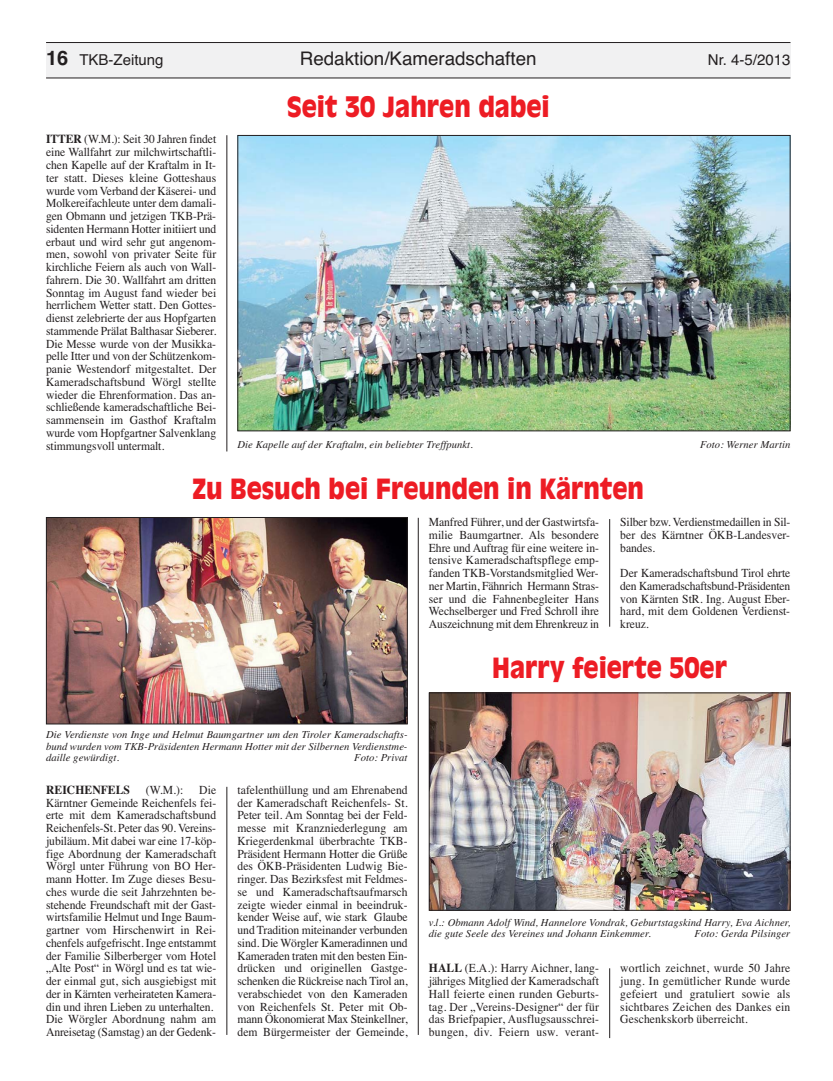
<style>
.page{position:relative;width:833px;height:1081px;background:#fff}
.page>*{position:absolute;margin:0;border:0;box-sizing:border-box;transform-origin:0 0}
.t1{font:900 27.5px "Antique Olive";color:#ed1c24;scale:.9 1}
.t2{font:18.75px "Helvetica";color:#231f20}
.t3{font:15px "Helvetica";color:#231f20}
.t4{font:12.25px/12.8px "Times";letter-spacing:-.005em;color:#231f20;text-align:justify;scale:.95 1}
.t5{font:700 12.25px "Times";letter-spacing:.005em;color:#231f20;scale:.95 1}
.t6{font:italic 10.62px/11.2px "Times";letter-spacing:.005em;color:#231f20;text-align:justify}
.s1{font-weight:700;font-size:20px}
.s2{font-weight:700}
</style>
<div class="page">
<div style="left:46px;top:43px;width:744px;height:35px;background:#f1f1f2"></div>
<hr style="left:46px;top:42px;width:744px;height:1px;background:#231f20">
<hr style="left:46px;top:78px;width:744px;height:1px;background:#231f20">
<img style="left:239px;top:137px;width:549px;height:292px">
<div style="left:237px;top:135px;width:553px;height:296px;border:1px solid #231f20"></div>
<hr style="left:227px;top:135px;width:1px;height:316px;background:#231f20">
<hr style="left:227px;top:787px;width:1px;height:248px;background:#231f20">
<hr style="left:418px;top:518px;width:1px;height:517px;background:#231f20">
<hr style="left:609px;top:519px;width:1px;height:108px;background:#231f20">
<img style="left:48px;top:519px;width:357px;height:203px">
<div style="left:46px;top:517px;width:361px;height:207px;border:1px solid #231f20"></div>
<hr style="left:609px;top:968px;width:1px;height:70px;background:#231f20">
<img style="left:431px;top:694px;width:357px;height:214px">
<div style="left:429px;top:692px;width:361px;height:218px;border:1px solid #231f20"></div>
<p class="t3" style="left:46px;top:55px;width:119px"><span class="s1">16</span> TKB-Zeitung</p>
<h2 class="t2" style="left:300px;top:52px;width:238px">Redaktion/Kameradschaften</h2>
<p class="t3" style="left:708px;top:55px;width:84px">Nr. 4-5/2013</p>
<p class="t4" style="left:46px;top:134px;width:181px"><span class="s2">ITTER</span> (W.M.): Seit 30 Jahren findet eine Wallfahrt zur milchwirtschaftli&shy;chen Kapelle auf der Kraftalm in It&shy;ter statt. Dieses kleine Gotteshaus wurde vom Verband der Käserei- und Molkereifachleute unter dem damali&shy;gen Obmann und jetzigen TKB-Prä&shy;sidenten Hermann Hotter initiiert und erbaut und wird sehr gut angenom&shy;men, sowohl von privater Seite für kirchliche Feiern als auch von Wall&shy;fahrern. Die 30. Wallfahrt am dritten Sonntag im August fand wieder bei herrlichem Wetter statt. Den Gottes&shy;dienst zelebrierte der aus Hopfgarten stammende Prälat Balthasar Sieberer.<br>Die Messe wurde von der Musikka&shy;pelle Itter und von der Schützenkom&shy;panie Westendorf mitgestaltet. Der Kameradschaftsbund Wörgl stellte wieder die Ehrenformation. Das an&shy;schließende kameradschaftliche Bei&shy;sammensein im Gasthof Kraftalm wurde vom Hopfgartner Salvenklang stimmungsvoll untermalt.</p>
<h1 class="t1" style="left:287px;top:96px;width:294px">Seit 30 Jahren dabei</h1>
<p class="t6" style="left:237px;top:439px;width:237px">Die Kapelle auf der Kraftalm, ein beliebter Treffpunkt.</p>
<p class="t6" style="left:700px;top:439px;width:92px">Foto: Werner Martin</p>
<h1 class="t1" style="left:192px;top:477px;width:503px">Zu Besuch bei Freunden in Kärnten</h1>
<p class="t4" style="left:429px;top:517px;width:181px">Manfred Führer, und der Gastwirtsfa&shy;milie Baumgartner. Als besondere Ehre und Auftrag für eine weitere in&shy;tensive Kameradschaftspflege emp&shy;fanden TKB-Vorstandsmitglied Wer&shy;ner Martin, Fähnrich Hermann Stras&shy;ser und die Fahnenbegleiter Hans Wechselberger und Fred Schroll ihre Auszeichnung mit dem Ehrenkreuz in</p>
<p class="t4" style="left:620px;top:517px;width:181px">Silber bzw. Verdienstmedaillen in Sil&shy;ber des Kärntner ÖKB-Landesver&shy;bandes.</p>
<p class="t4" style="left:620px;top:568px;width:181px">Der Kameradschaftsbund Tirol ehrte den Kameradschaftsbund-Präsidenten von Kärnten StR. Ing. August Eber&shy;hard, mit dem Goldenen Verdienst&shy;kreuz.</p>
<p class="t6" style="left:46px;top:730px;width:363px">Die Verdienste von Inge und Helmut Baumgartner um den Tiroler Kameradschafts&shy;bund wurden vom TKB-Präsidenten Hermann Hotter mit der Silbernen Verdienstme&shy;daille gewürdigt.</p>
<p class="t6" style="left:354px;top:752px;width:55px">Foto: Privat</p>
<p class="t5" style="left:46px;top:785px;width:90px">REICHENFELS</p>
<p class="t4" style="left:146px;top:784px;width:41px">(W.M.):</p>
<p class="t4" style="left:46px;top:784px;width:181px;text-align:left;text-indent:153px">Die Kärntner Gemeinde Reichenfels fei&shy;erte mit dem Kameradschaftsbund Reichenfels-St. Peter das 90. Vereins&shy;jubiläum. Mit dabei war eine 17-köp&shy;fige Abordnung der Kameradschaft Wörgl unter Führung von BO Her&shy;mann Hotter. Im Zuge dieses Besu&shy;ches wurde die seit Jahrzehnten be&shy;stehende Freundschaft mit der Gast&shy;wirtsfamilie Helmut und Inge Baum&shy;gartner vom Hirschenwirt in Rei&shy;chenfels aufgefrischt. Inge entstammt der Familie Silberberger vom Hotel „Alte Post“ in Wörgl und es tat wie&shy;der einmal gut, sich ausgiebigst mit der in Kärnten verheirateten Kamera&shy;din und ihren Lieben zu unterhalten.<br>Die Wörgler Abordnung nahm am Anreisetag (Samstag) an der Gedenk-</p>
<p class="t4" style="left:237px;top:784px;width:181px">tafelenthüllung und am Ehrenabend der Kameradschaft Reichenfels- St.<br>Peter teil. Am Sonntag bei der Feld&shy;messe mit Kranzniederlegung am Kriegerdenkmal überbrachte TKB-Präsident Hermann Hotter die Grüße des ÖKB-Präsidenten Ludwig Bie&shy;ringer. Das Bezirksfest mit Feldmes&shy;se und Kameradschaftsaufmarsch zeigte wieder einmal in beeindruk&shy;kender Weise auf, wie stark Glaube und Tradition miteinander verbunden sind. Die Wörgler Kameradinnen und Kameraden traten mit den besten Ein&shy;drücken und originellen Gastge&shy;schenken die Rückreise nach Tirol an, verabschiedet von den Kameraden von Reichenfels St. Peter mit Ob&shy;mann Ökonomierat Max Steinkellner, dem Bürgermeister der Gemeinde,</p>
<h1 class="t1" style="left:492px;top:656px;width:262px">Harry feierte 50er</h1>
<p class="t6" style="left:429px;top:917px;width:363px">v.l.: Obmann Adolf Wind, Hannelore Vondrak, Geburtstagskind Harry, Eva Aichner, die gute Seele des Vereines und Johann Einkemmer.</p>
<p class="t6" style="left:694px;top:929px;width:97px">Foto: Gerda Pilsinger</p>
<p class="t4" style="left:429px;top:963px;width:181px"><span class="s2">HALL</span> (E.A.): Harry Aichner, lang&shy;jähriges Mitglied der Kameradschaft Hall feierte einen runden Geburts&shy;tag. Der „Vereins-Designer“ der für das Briefpapier, Ausflugsausschrei&shy;bungen, div. Feiern usw. verant-</p>
<p class="t4" style="left:620px;top:963px;width:181px">wortlich zeichnet, wurde 50 Jahre jung. In gemütlicher Runde wurde gefeiert und gratuliert sowie als sichtbares Zeichen des Dankes ein Geschenkskorb überreicht.</p>
</div>
